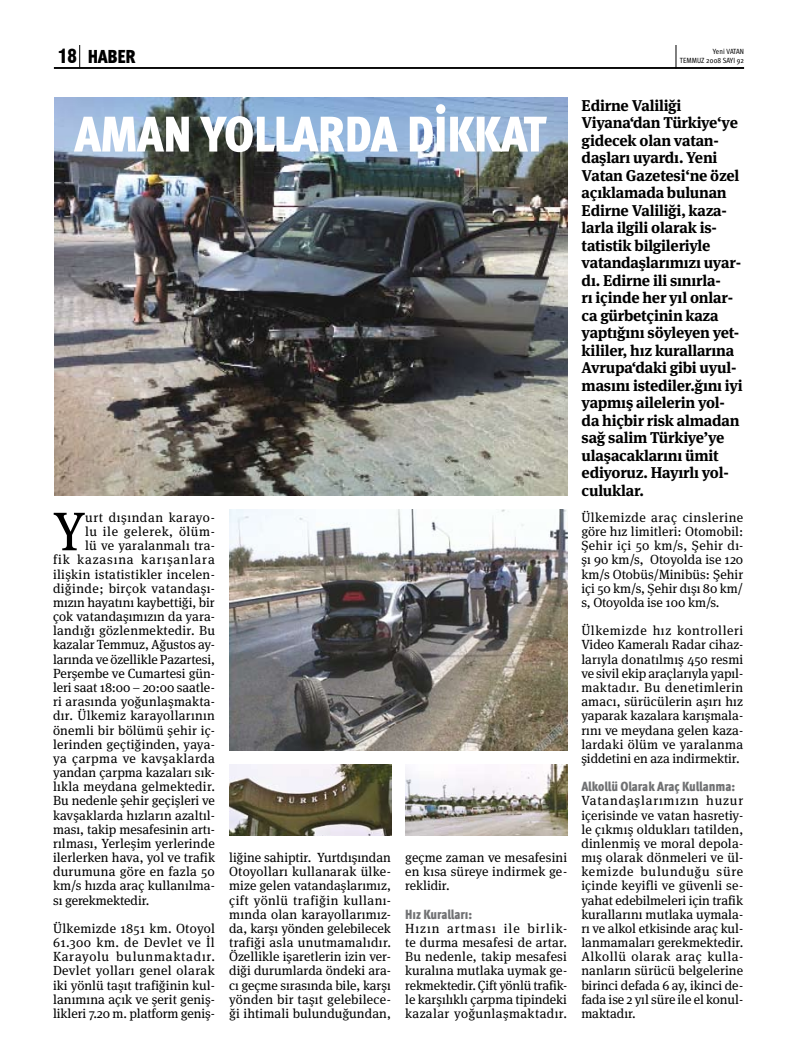
<style>
.page{position:relative;width:798px;height:1063px;background:#fff}
.page>*{position:absolute;margin:0;border:0;box-sizing:border-box;transform-origin:0 0}
.t1{font:54.38px "Meta Serif Pro";color:#000}
.t2{font:900 50px "Meta Cond Pro";letter-spacing:-.01em;color:#fff}
.t3{font:900 18.75px "Meta Cond Pro";letter-spacing:-.015em;color:#000}
.t4{font:700 15.62px/17.5px "Meta Serif Pro";letter-spacing:-.015em;color:#000}
.t5{font:13.25px/14.1px "Meta Serif Pro";letter-spacing:.005em;color:#000;text-align:justify}
.t6{font:900 13.25px "Meta Cond Pro";letter-spacing:-.005em;color:#707173}
.t7{font:13.25px "Meta Serif Pro";letter-spacing:.04em;color:#000}
.t8{font:13.25px "Meta Serif Pro";letter-spacing:.03em;color:#000}
.t9{font:13.25px "Meta Serif Pro";letter-spacing:.065em;color:#000}
.t10{font:13.25px "Meta Serif Pro";letter-spacing:.035em;color:#000}
.t11{font:7.5px/9px "Meta Cond Pro";letter-spacing:.005em;color:#000;text-align:right}
.s1{font-family:"Swiss 721 BT";font-stretch:condensed}
</style>
<div class="page">
<svg style="left:675px;top:45px;width:1px;height:22px"></svg>
<svg style="left:79px;top:45px;width:1px;height:22px"></svg>
<hr style="left:54px;top:67px;width:689px;height:2px;background:#000">
<img style="left:54px;top:98px;width:513px;height:397px">
<img style="left:229px;top:509px;width:338px;height:241px">
<img style="left:229px;top:764px;width:162px;height:71px">
<img style="left:405px;top:764px;width:162px;height:71px">
<h3 class="t3" style="left:58px;top:44px;width:79px"><span class="s1">18</span> HABER</h3>
<p class="t11" style="left:679px;top:47px;width:66px">YENI VATAN<br>TEMMUZ 2008 SAYI 92</p>
<h2 class="t2" style="left:74px;top:102px;width:204px">Aman yollarda</h2>
<h2 class="t2" style="left:406px;top:102px;width:140px">dİkkat</h2>
<p class="t4" style="left:581px;top:95px;width:162px">Edirne Valiliği<br>Viyana‘dan Türkiye‘ye gidecek olan vatan&shy;daşları uyardı. Yeni<br>Vatan Gazetesi‘ne özel açıklamada bulunan<br>Edirne Valiliği, kaza&shy;larla ilgili olarak is&shy;tatistik bilgileriyle vatandaşlarımızı uyar&shy;dı. Edirne ili sınırla-<br>rı içinde her yıl onlar&shy;ca gürbetçinin kaza yaptığını söyleyen yet&shy;kililer, hız kurallarına<br>Avrupa‘daki gibi uyul&shy;masını istediler.ğını iyi yapmış ailelerin yol&shy;da hiçbir risk almadan sağ salim Türkiye’ye ulaşacaklarını ümit ediyoruz. Hayırlı yol&shy;culuklar.</p>
<h1 class="t1" style="left:53px;top:492px;width:34px">Y</h1>
<p class="t7" style="left:85px;top:508px;width:131px">urt dışından karayo-</p>
<p class="t7" style="left:85px;top:522px;width:131px">lu ile gelerek, ölüm-</p>
<p class="t5" style="left:85px;top:538px;width:131px">lü ve yaralanmalı tra-</p>
<p class="t9" style="left:53px;top:550px;width:163px">fik kazasına karışanlara</p>
<p class="t5" style="left:53px;top:566px;width:163px">ilişkin istatistikler incelen-</p>
<p class="t8" style="left:53px;top:579px;width:163px">diğinde; birçok vatandaşı-</p>
<p class="t5" style="left:53px;top:595px;width:163px">mızın hayatını kaybettiği, bir</p>
<p class="t5" style="left:53px;top:609px;width:163px">çok vatandaşımızın da yara-</p>
<p class="t5" style="left:53px;top:623px;width:163px">landığı gözlenmektedir. Bu</p>
<p class="t5" style="left:53px;top:637px;width:163px">kazalar Temmuz, Ağustos ay-</p>
<p class="t5" style="left:53px;top:651px;width:163px">larında ve özellikle Pazartesi,</p>
<p class="t5" style="left:53px;top:665px;width:163px">Perşembe ve Cumartesi gün-</p>
<p class="t5" style="left:53px;top:680px;width:163px">leri saat 18:00 – 20:00 saatle-</p>
<p class="t5" style="left:53px;top:694px;width:163px">ri arasında yoğunlaşmakta-</p>
<p class="t5" style="left:53px;top:708px;width:163px">dır. Ülkemiz karayollarının</p>
<p class="t5" style="left:53px;top:722px;width:163px">önemli bir bölümü şehir iç-</p>
<p class="t5" style="left:53px;top:736px;width:163px">lerinden geçtiğinden, yaya-</p>
<p class="t10" style="left:53px;top:749px;width:163px">ya çarpma ve kavşaklarda</p>
<p class="t5" style="left:53px;top:765px;width:163px">yandan çarpma kazaları sık-</p>
<p class="t5" style="left:53px;top:779px;width:163px">lıkla meydana gelmektedir.</p>
<p class="t5" style="left:53px;top:793px;width:163px">Bu nedenle şehir geçişleri ve</p>
<p class="t5" style="left:53px;top:807px;width:163px">kavşaklarda hızların azaltıl-</p>
<p class="t5" style="left:53px;top:821px;width:163px">ması, takip mesafesinin artı-</p>
<p class="t5" style="left:53px;top:836px;width:163px">rılması, Yerleşim yerlerinde</p>
<p class="t5" style="left:53px;top:850px;width:163px">ilerlerken hava, yol ve trafik</p>
<p class="t5" style="left:53px;top:864px;width:163px">durumuna göre en fazla 50</p>
<p class="t5" style="left:53px;top:878px;width:163px">km/s hızda araç kullanılma-</p>
<p class="t5" style="left:53px;top:892px;width:98px">sı gerekmektedir.</p>
<p class="t5" style="left:53px;top:921px;width:163px">Ülkemizde 1851 km. Otoyol 61.300 km. de Devlet ve İl Karayolu bulunmaktadır.<br>Devlet yolları genel olarak iki yönlü taşıt trafiğinin kul&shy;lanımına açık ve şerit geniş&shy;likleri 7.20 m. platform geniş-</p>
<p class="t5" style="left:229px;top:850px;width:163px">liğine sahiptir. Yurtdışından Otoyolları kullanarak ülke&shy;mize gelen vatandaşlarımız, çift yönlü trafiğin kullanı&shy;mında olan karayollarımız&shy;da, karşı yönden gelebilecek trafiği asla unutmamalıdır.<br>Özellikle işaretlerin izin ver&shy;diği durumlarda öndeki ara&shy;cı geçme sırasında bile, karşı yönden bir taşıt gelebilece&shy;ği ihtimali bulunduğundan,</p>
<p class="t5" style="left:405px;top:850px;width:163px">geçme zaman ve mesafesini en kısa süreye indirmek ge&shy;reklidir.</p>
<p class="t6" style="left:405px;top:906px;width:69px">Hız Kuralları:</p>
<p class="t5" style="left:405px;top:921px;width:163px">Hızın artması ile birlik&shy;te durma mesafesi de artar.<br>Bu nedenle, takip mesafesi kuralına mutlaka uymak ge&shy;rekmektedir. Çift yönlü trafik&shy;le karşılıklı çarpma tipindeki kazalar yoğunlaşmaktadır.</p>
<p class="t5" style="left:581px;top:510px;width:163px">Ülkemizde araç cinslerine göre hız limitleri: Otomobil:<br>Şehir içi 50 km/s, Şehir dı&shy;şı 90 km/s, Otoyolda ise 120 km/s Otobüs/Minibüs: Şehir içi 50 km/s, Şehir dışı 80 km/ s, Otoyolda ise 100 km/s.</p>
<p class="t5" style="left:581px;top:623px;width:163px">Ülkemizde hız kontrolleri Video Kameralı Radar cihaz&shy;larıyla donatılmış 450 resmi ve sivil ekip araçlarıyla yapıl&shy;maktadır. Bu denetimlerin amacı, sürücülerin aşırı hız yaparak kazalara karışmala&shy;rını ve meydana gelen kaza&shy;lardaki ölüm ve yaralanma şiddetini en aza indirmektir.</p>
<p class="t6" style="left:581px;top:778px;width:155px">Alkollü Olarak Araç Kullanma:</p>
<p class="t5" style="left:581px;top:793px;width:163px">Vatandaşlarımızın huzur içerisinde ve vatan hasretiy&shy;le çıkmış oldukları tatilden, dinlenmiş ve moral depola&shy;mış olarak dönmeleri ve ül&shy;kemizde bulunduğu süre içinde keyifli ve güvenli se&shy;yahat edebilmeleri için trafik kurallarını mutlaka uymala&shy;rı ve alkol etkisinde araç kul&shy;lanmamaları gerekmektedir.<br>Alkollü olarak araç kulla&shy;nanların sürücü belgelerine birinci defada 6 ay, ikinci de&shy;fada ise 2 yıl süre ile el konul&shy;maktadır.</p>
</div>
